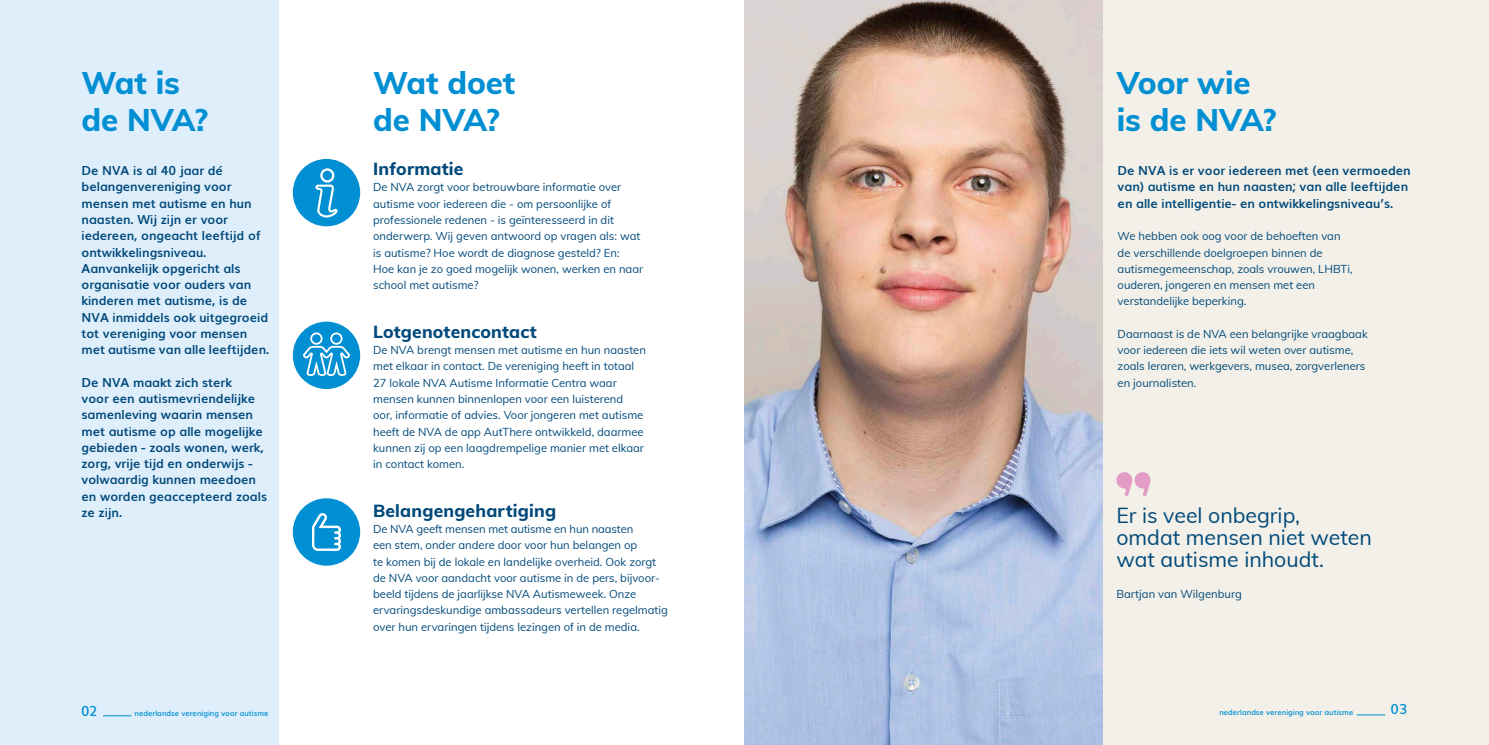
<style>
.page{position:relative;width:1489px;height:745px;background:#fff}
.page>*{position:absolute;margin:0;border:0;box-sizing:border-box;transform-origin:0 0}
.t1{font:800 31.25px/37.5px "Muli";color:#008fd3}
.t2{font:21.25px/22.5px "Muli";color:#00497a}
.t3{font:800 17.5px "Muli";letter-spacing:.01em;color:#00497a}
.t4{font:600 13.75px "Muli";color:#008fd3}
.t5{font:700 12.5px/16.2px "Muli";color:#00497a}
.t6{font:11.25px/16.2px "Muli";color:#00497a}
.t7{font:600 7.5px "Muli";color:#008fd3}
</style>
<div class="page">
<div style="left:1066px;top:0;width:422px;height:744px;background:#f2f0e8"></div>
<div style="left:0;top:0;width:794px;height:744px;background:#deeefb"></div>
<div style="left:280px;top:0;width:464px;height:744px;background:#fff"></div>
<svg style="left:1356px;top:714px;width:28px;height:1px"></svg>
<svg style="left:103px;top:715px;width:28px;height:1px"></svg>
<img style="left:744px;top:0;width:358px;height:744px">
<svg style="left:1116px;top:472px;width:35px;height:24px"></svg>
<div style="left:293px;top:159px;width:67px;height:67px;background:#008fd3;border-radius:50%"></div>
<svg style="left:315px;top:168px;width:23px;height:49px"></svg>
<div style="left:293px;top:498px;width:67px;height:67px;background:#008fd3;border-radius:50%"></div>
<svg style="left:312px;top:513px;width:29px;height:37px"></svg>
<div style="left:293px;top:321px;width:67px;height:68px;background:#008fd3;border-radius:50%"></div>
<svg style="left:302px;top:332px;width:48px;height:44px"></svg>
<h1 class="t1" style="left:81px;top:62px;width:128px">Wat is de NVA?</h1>
<p class="t5" style="left:81px;top:162px;width:189px">De NVA is al 40 jaar dé belangenvereniging voor mensen met autisme en hun naasten. Wij zijn er voor iedereen, ongeacht leeftijd of ontwikkelingsniveau.<br>Aanvankelijk opgericht als organisatie voor ouders van kinderen met autisme, is de<br>NVA inmiddels ook uitgegroeid tot vereniging voor mensen met autisme van alle leeftijden.</p>
<p class="t5" style="left:81px;top:373px;width:187px">De NVA maakt zich sterk<br>voor een autismevriendelijke samenleving waarin mensen met autisme op alle mogelijke gebieden - zoals wonen, werk, zorg, vrije tijd en onderwijs - volwaardig kunnen meedoen en worden geaccepteerd zoals ze zijn.</p>
<p class="t4" style="left:81px;top:699px;width:18px">02</p>
<p class="t7" style="left:134px;top:706px;width:135px">nederlandse vereniging voor autisme</p>
<h1 class="t1" style="left:373px;top:62px;width:143px">Wat doet de NVA?</h1>
<h3 class="t3" style="left:373px;top:156px;width:92px">Informatie</h3>
<p class="t6" style="left:373px;top:179px;width:271px">De NVA zorgt voor betrouwbare informatie over autisme voor iedereen die - om persoonlijke of professionele redenen - is geïnteresseerd in dit onderwerp. Wij geven antwoord op vragen als: wat is autisme? Hoe wordt de diagnose gesteld? En:<br>Hoe kan je zo goed mogelijk wonen, werken en naar school met autisme?</p>
<h3 class="t3" style="left:373px;top:318px;width:165px">Lotgenotencontact</h3>
<p class="t6" style="left:373px;top:341px;width:274px">De NVA brengt mensen met autisme en hun naasten met elkaar in contact. De vereniging heeft in totaal 27 lokale NVA Autisme Informatie Centra waar mensen kunnen binnenlopen voor een luisterend<br>oor, informatie of advies. Voor jongeren met autisme heeft de NVA de app AutThere ontwikkeld, daarmee kunnen zij op een laagdrempelige manier met elkaar in contact komen.</p>
<h3 class="t3" style="left:373px;top:497px;width:184px">Belangengehartiging</h3>
<p class="t6" style="left:373px;top:520px;width:296px">De NVA geeft mensen met autisme en hun naasten<br>een stem, onder andere door voor hun belangen op<br>te komen bij de lokale en landelijke overheid. Ook zorgt de NVA voor aandacht voor autisme in de pers, bijvoor&shy;beeld tijdens de jaarlijkse NVA Autismeweek. Onze ervaringsdeskundige ambassadeurs vertellen regelmatig over hun ervaringen tijdens lezingen of in de media.</p>
<h1 class="t1" style="left:1116px;top:62px;width:161px">Voor wie is de NVA?</h1>
<p class="t5" style="left:1117px;top:162px;width:294px">De NVA is er voor iedereen met (een vermoeden van) autisme en hun naasten; van alle leeftijden en alle intelligentie- en ontwikkelingsniveau’s.</p>
<p class="t6" style="left:1117px;top:227px;width:236px">We hebben ook oog voor de behoeften van de verschillende doelgroepen binnen de autismegemeenschap, zoals vrouwen, LHBTi, ouderen, jongeren en mensen met een verstandelijke beperking.</p>
<p class="t6" style="left:1117px;top:325px;width:252px">Daarnaast is de NVA een belangrijke vraagbaak voor iedereen die iets wil weten over autisme, zoals leraren, werkgevers, musea, zorgverleners en journalisten.</p>
<h2 class="t2" style="left:1116px;top:502px;width:257px">Er is veel onbegrip,<br>omdat mensen niet weten wat autisme inhoudt.</h2>
<p class="t6" style="left:1116px;top:585px;width:127px">Bartjan van Wilgenburg</p>
<p class="t7" style="left:1219px;top:705px;width:135px">nederlandse vereniging voor autisme</p>
<p class="t4" style="left:1390px;top:697px;width:18px">03</p>
</div>
